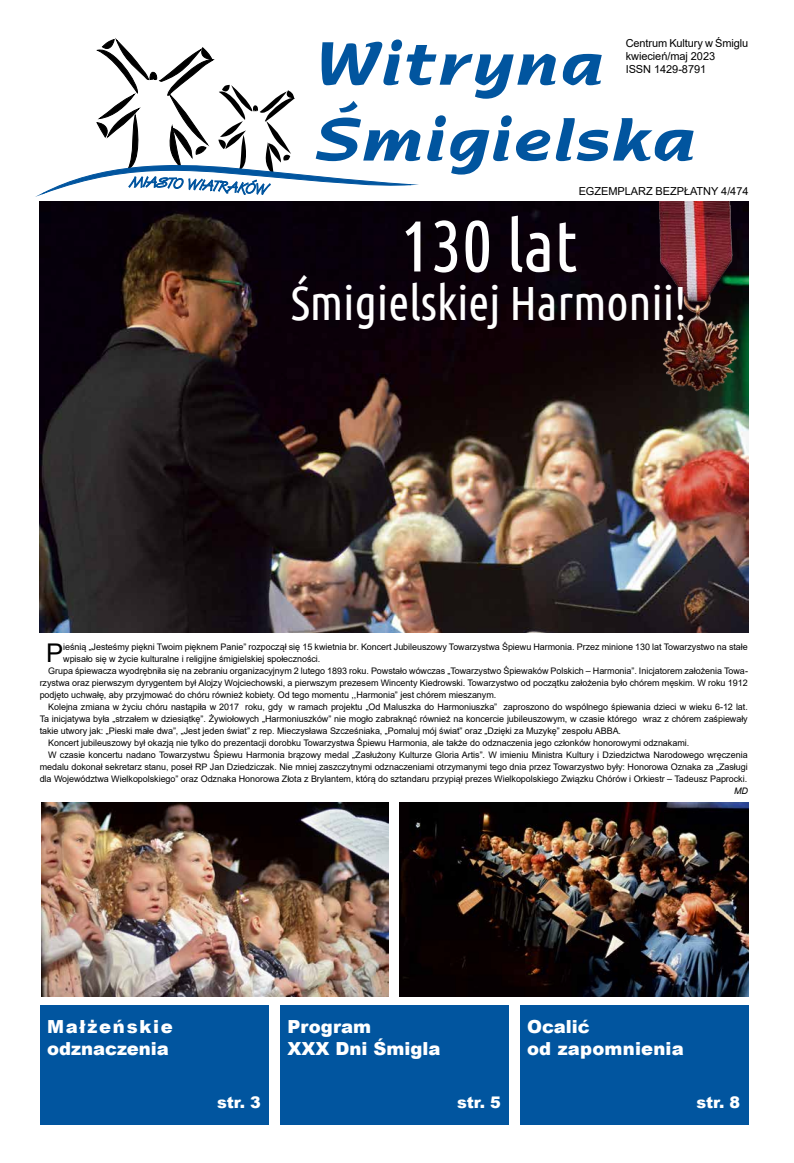
<style>
.page{position:relative;width:794px;height:1163px;background:#fff}
.page>*{position:absolute;margin:0;border:0;box-sizing:border-box;transform-origin:0 0}
.t1{font:72px "Ubuntu Condensed";letter-spacing:-.005em;color:#fff}
.t2{font:48px "Ubuntu Condensed";letter-spacing:-.005em;color:#fff}
.t3{font:25.8px "Arial";color:#000}
.t4{font:900 18px/21.6px "Arial";color:#fff}
.t5{font:900 16px "Arial";letter-spacing:-.005em;color:#fff}
.t6{font:11px/13px "Arial";letter-spacing:-.005em;color:#000}
.t7{font:9px "Arial";letter-spacing:-.005em;color:#000}
.t8{font:italic 9px "Arial";color:#000}
</style>
<div class="page">
<svg style="left:414px;top:45px;width:279px;height:129px"></svg>
<svg style="left:42px;top:39px;width:372px;height:156px"></svg>
<div style="left:40px;top:1004px;width:228px;height:120px;background:#01559f"></div>
<div style="left:520px;top:1004px;width:228px;height:120px;background:#01559f"></div>
<div style="left:280px;top:1004px;width:228px;height:120px;background:#01559f"></div>
<img style="left:39px;top:202px;width:709px;height:430px">
<img style="left:42px;top:802px;width:346px;height:194px">
<img style="left:400px;top:802px;width:348px;height:194px">
<img style="left:659px;top:202px;width:81px;height:193px">
<p class="t6" style="left:625px;top:36px;width:124px">Centrum Kultury w Śmiglu kwiecień/maj 2023<br>ISSN 1429-8791</p>
<p class="t6" style="left:578px;top:184px;width:171px">EGZEMPLARZ BEZPŁATNY 4/474</p>
<h1 class="t1" style="left:400px;top:201px;width:179px">130 lat</h1>
<h2 class="t2" style="left:291px;top:273px;width:397px">Śmigielskiej Harmonii!</h2>
<h3 class="t3" style="left:46px;top:634px;width:19px">P</h3>
<p class="t7" style="left:63px;top:640px;width:686px">ieśnią „Jesteśmy piękni Twoim pięknem Panie” rozpoczął się 15 kwietnia br. Koncert Jubileuszowy Towarzystwa Śpiewu Harmonia. Przez minione 130 lat Towarzystwo na stałe</p>
<p class="t7" style="left:63px;top:652px;width:259px">wpisało się w życie kulturalne i religijne śmigielskiej społeczności.</p>
<p class="t7" style="left:48px;top:664px;width:701px">Grupa śpiewacza wyodrębniła się na zebraniu organizacyjnym 2 lutego 1893 roku. Powstało wówczas „Towarzystwo Śpiewaków Polskich – Harmonia”. Inicjatorem założenia Towa-</p>
<p class="t7" style="left:40px;top:676px;width:709px">rzystwa oraz pierwszym dyrygentem był Alojzy Wojciechowski, a pierwszym prezesem Wincenty Kiedrowski. Towarzystwo od początku założenia było chórem męskim. W roku 1912</p>
<p class="t7" style="left:40px;top:688px;width:458px">podjęto uchwałę, aby przyjmować do chóru również kobiety. Od tego momentu ,,Harmonia” jest chórem mieszanym.</p>
<p class="t7" style="left:48px;top:700px;width:701px">Kolejna zmiana w życiu chóru nastąpiła w 2017 roku, gdy w ramach projektu „Od Maluszka do Harmoniuszka” zaproszono do wspólnego śpiewania dzieci w wieku 6-12 lat.</p>
<p class="t7" style="left:40px;top:712px;width:709px">Ta inicjatywa była „strzałem w dziesiątkę”. Żywiołowych „Harmoniuszków” nie mogło zabraknąć również na koncercie jubileuszowym, w czasie którego wraz z chórem zaśpiewały</p>
<p class="t7" style="left:40px;top:724px;width:583px">takie utwory jak: „Pieski małe dwa”, „Jest jeden świat” z rep. Mieczysława Szcześniaka, „Pomaluj mój świat” oraz „Dzięki za Muzykę” zespołu ABBA.</p>
<p class="t7" style="left:48px;top:736px;width:642px">Koncert jubileuszowy był okazją nie tylko do prezentacji dorobku Towarzystwa Śpiewu Harmonia, ale także do odznaczenia jego członków honorowymi odznakami.</p>
<p class="t7" style="left:48px;top:748px;width:701px">W czasie koncertu nadano Towarzystwu Śpiewu Harmonia brązowy medal „Zasłużony Kulturze Gloria Artis”. W imieniu Ministra Kultury i Dziedzictwa Narodowego wręczenia</p>
<p class="t7" style="left:40px;top:760px;width:709px">medalu dokonał sekretarz stanu, poseł RP Jan Dziedziczak. Nie mniej zaszczytnymi odznaczeniami otrzymanymi tego dnia przez Towarzystwo były: Honorowa Oznaka za „Zasługi</p>
<p class="t7" style="left:40px;top:772px;width:709px">dla Województwa Wielkopolskiego” oraz Odznaka Honorowa Złota z Brylantem, którą do sztandaru przypiął prezes Wielkopolskiego Związku Chórów i Orkiestr – Tadeusz Paprocki.</p>
<p class="t8" style="left:734px;top:784px;width:15px">MD</p>
<h3 class="t4" style="left:47px;top:1015px;width:127px">Małżeńskie odznaczenia</h3>
<h3 class="t4" style="left:527px;top:1015px;width:158px">Ocalić<br>od zapomnienia</h3>
<h3 class="t5" style="left:217px;top:1090px;width:45px">str. 3</h3>
<h3 class="t5" style="left:457px;top:1090px;width:45px">str. 5</h3>
<h3 class="t5" style="left:696px;top:1090px;width:45px">str. 8</h3>
<h3 class="t4" style="left:287px;top:1015px;width:155px">Program<br>XXX Dni Śmigla</h3>
</div>
